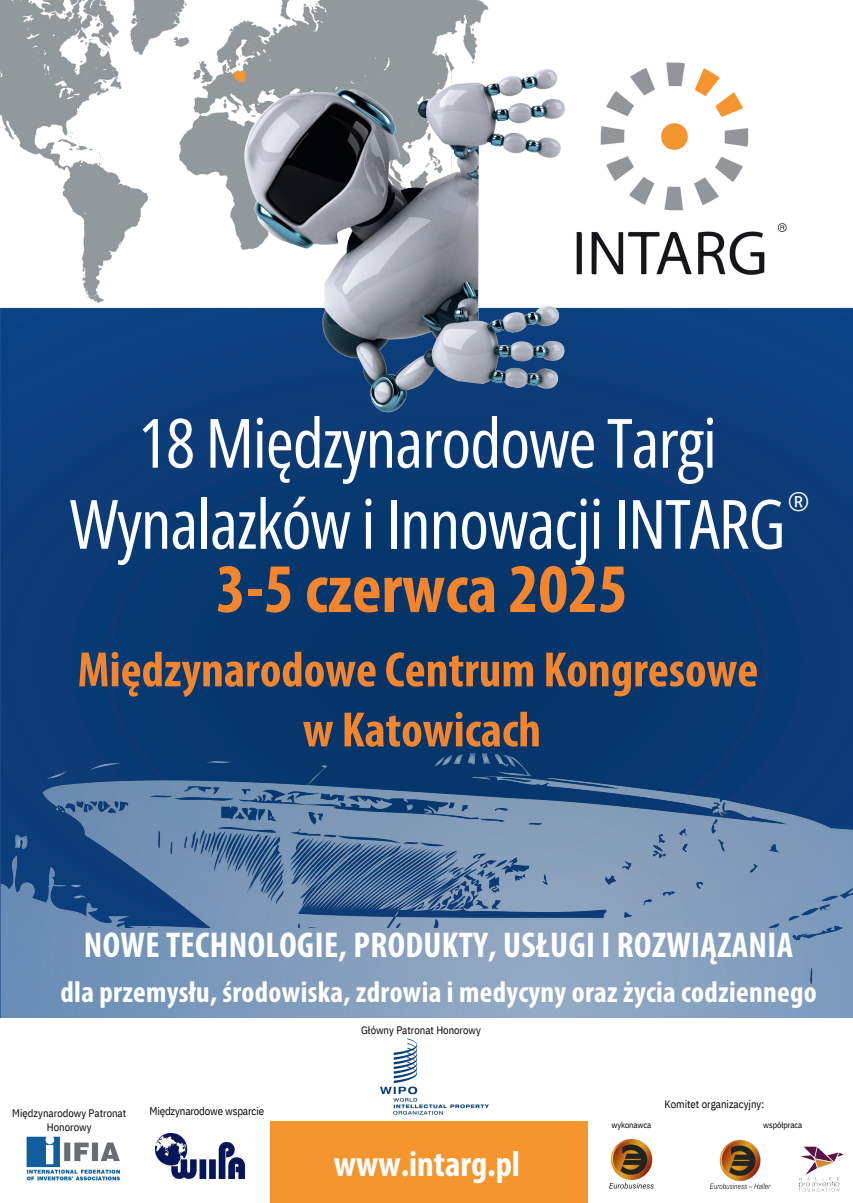
<style>
.page{position:relative;width:853px;height:1203px;background:#fff}
.page>*{position:absolute;margin:0;border:0;box-sizing:border-box;transform-origin:0 0}
.t1{font:700 condensed 70px "Myriad Pro";color:#f4852f}
.t2{font:68px/81px "Open Sans Condensed";letter-spacing:-.015em;color:#fff;text-align:center}
.t3{font:700 condensed 54px "Myriad Pro";letter-spacing:.025em;color:#fff}
.t4{font:700 condensed 50px/60px "Myriad Pro";color:#f4852f;text-align:center}
.t5{font:700 condensed 36.2px "Myriad Pro";color:#fff}
.t6{font:700 condensed 36px "Myriad Pro";letter-spacing:.01em;color:#fff}
.t7{font:700 condensed 30px "Myriad Pro";letter-spacing:.01em;color:#fff}
.t8{font:26px "Open Sans Condensed";color:#fff}
.t9{font:11px "IBM Plex Sans Cond";letter-spacing:-.015em;color:#000}
.t10{font:10.8px "IBM Plex Sans Cond";color:#000}
.t11{font:8.5px "IBM Plex Sans Cond";letter-spacing:-.015em;color:#000}
</style>
<div class="page">
<img style="left:0;top:0;width:853px;height:748px">
<img style="left:233px;top:58px;width:354px;height:358px">
<img style="left:0;top:748px;width:853px;height:269px">
<div style="left:269px;top:1121px;width:318px;height:81px;background:#f5952e"></div>
<img style="left:609px;top:1139px;width:45px;height:50px">
<img style="left:709px;top:1140px;width:62px;height:49px">
<img style="left:798px;top:1146px;width:46px;height:46px">
<img style="left:156px;top:1133px;width:88px;height:44px">
<img style="left:26px;top:1136px;width:94px;height:45px">
<img style="left:380px;top:1038px;width:109px;height:77px">
<h2 class="t2" style="left:70px;top:400px;width:717px">18 Międzynarodowe Targi<br>Wynalazków i Innowacji INTARG</h2>
<h3 class="t8" style="left:788px;top:484px;width:23px">®</h3>
<h1 class="t1" style="left:216px;top:545px;width:413px">3-5 czerwca 2025</h1>
<h3 class="t4" style="left:78px;top:638px;width:682px">Międzynarodowe Centrum Kongresowe w Katowicach</h3>
<h3 class="t6" style="left:84px;top:922px;width:711px">NOWE TECHNOLOGIE, PRODUKTY, USŁUGI I ROZWIĄZANIA</h3>
<h3 class="t7" style="left:61px;top:972px;width:758px">dla przemysłu, środowiska, zdrowia i medycyny oraz życia codziennego</h3>
<p class="t10" style="left:361px;top:1021px;width:121px">Główny Patronat Honorowy</p>
<p class="t10" style="left:12px;top:1104px;width:115px">Międzynarodowy Patronat</p>
<p class="t9" style="left:150px;top:1102px;width:116px">Międzynarodowe wsparcie</p>
<p class="t10" style="left:47px;top:1119px;width:46px">Honorowy</p>
<h3 class="t3" style="left:285px;top:1131px;width:296px">www.intarg.pl</h3>
<h3 class="t5" style="left:334px;top:1141px;width:188px">www.intarg.pl</h3>
<p class="t10" style="left:664px;top:1095px;width:101px">Komitet organizacyjny:</p>
<p class="t11" style="left:611px;top:1118px;width:41px">wykonawca</p>
<p class="t11" style="left:763px;top:1118px;width:41px">współpraca</p>
</div>
